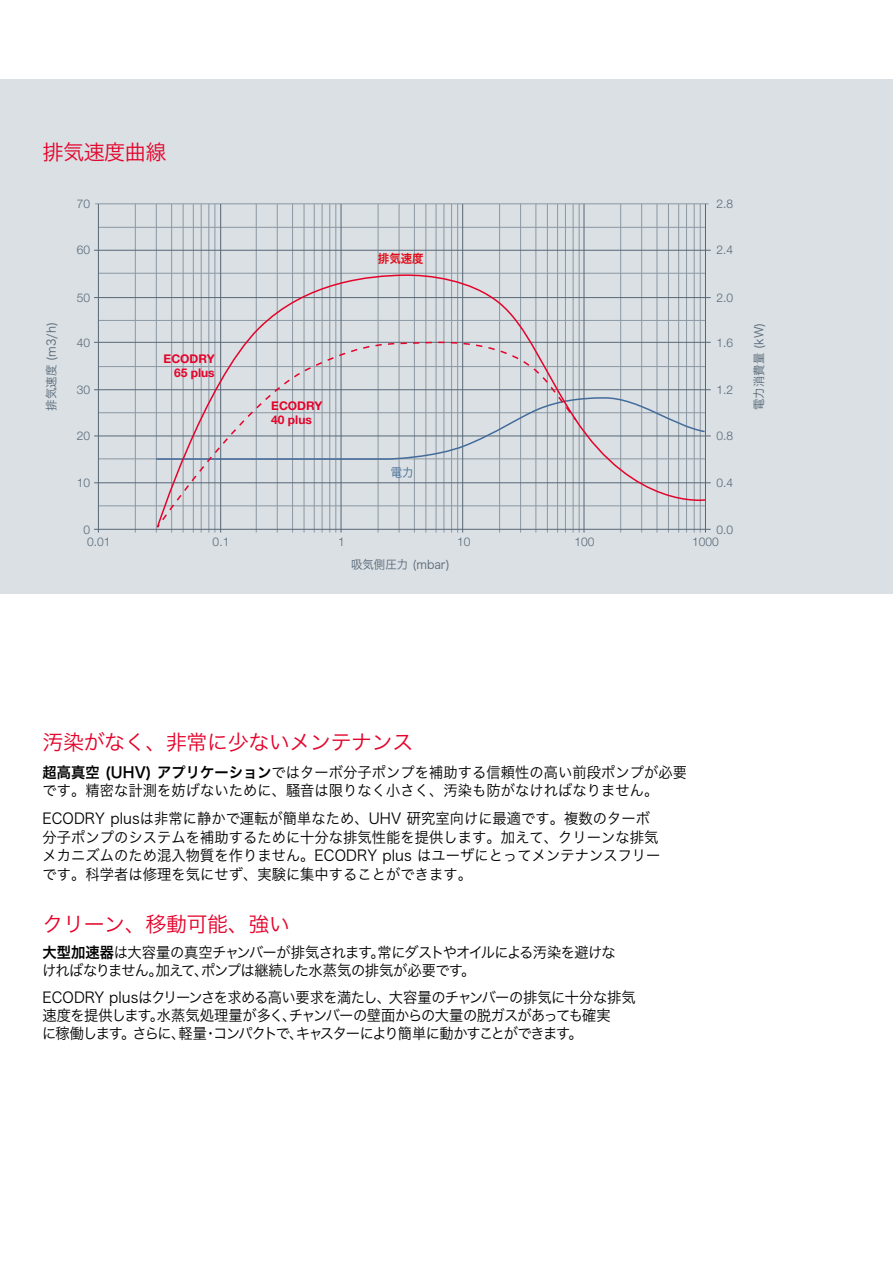
<style>
.page{position:relative;width:893px;height:1263px;background:#fff}
.page>*{position:absolute;margin:0;border:0;box-sizing:border-box;transform-origin:0 0}
.t1{font:21px "Hira Kaku Pro W3";letter-spacing:-.02em;color:#e4032b}
.t2{font:15px/18.8px "Hira Kaku Pro W3";letter-spacing:.005em;color:#000;scale:.95 1}
.t3{font:15px/18px "Hira Kaku Pro W3";letter-spacing:-.05em;color:#000;scale:.95 1}
.t4{font:300 12px "Helvetica Neue LT Std";color:#576777}
.t5{font:12px "Hira Kaku Pro W3";color:#576777;scale:.95 1}
.t6{font:700 12px/14.4px "Helvetica Neue LT Std";color:#e4032b}
.t7{font:12px "Hira Kaku Pro W6";color:#e30613;scale:.95 1}
.t8{font:12px "Hira Kaku Pro W3";color:#436b9b;scale:.95 1}
.s1{font-family:"Hira Kaku Pro W6"}
</style>
<div class="page">
<div style="left:0;top:79px;width:893px;height:515px;background:#dae0e3"></div>
<hr style="left:135px;top:204px;width:1px;height:328px;background:#576777">
<hr style="left:256px;top:204px;width:1px;height:328px;background:#576777">
<hr style="left:378px;top:204px;width:1px;height:328px;background:#576777">
<hr style="left:499px;top:204px;width:1px;height:328px;background:#576777">
<hr style="left:620px;top:204px;width:1px;height:328px;background:#576777">
<hr style="left:95px;top:204px;width:613px;height:1px;background:#576777">
<hr style="left:98px;top:227px;width:608px;height:1px;background:#576777">
<hr style="left:98px;top:273px;width:608px;height:1px;background:#576777">
<hr style="left:98px;top:320px;width:608px;height:1px;background:#576777">
<hr style="left:98px;top:366px;width:608px;height:1px;background:#576777">
<hr style="left:98px;top:412px;width:608px;height:1px;background:#576777">
<hr style="left:98px;top:459px;width:608px;height:1px;background:#576777">
<hr style="left:98px;top:506px;width:608px;height:1px;background:#576777">
<hr style="left:156px;top:204px;width:1px;height:328px;background:#576777">
<hr style="left:277px;top:204px;width:1px;height:328px;background:#576777">
<hr style="left:399px;top:204px;width:1px;height:328px;background:#576777">
<hr style="left:520px;top:204px;width:1px;height:328px;background:#576777">
<hr style="left:641px;top:204px;width:1px;height:328px;background:#576777">
<hr style="left:171px;top:204px;width:1px;height:328px;background:#576777">
<hr style="left:292px;top:204px;width:1px;height:328px;background:#576777">
<hr style="left:414px;top:204px;width:1px;height:328px;background:#576777">
<hr style="left:536px;top:204px;width:1px;height:328px;background:#576777">
<hr style="left:657px;top:204px;width:1px;height:328px;background:#576777">
<hr style="left:183px;top:204px;width:1px;height:328px;background:#576777">
<hr style="left:304px;top:204px;width:1px;height:328px;background:#576777">
<hr style="left:426px;top:204px;width:1px;height:328px;background:#576777">
<hr style="left:547px;top:204px;width:1px;height:328px;background:#576777">
<hr style="left:668px;top:204px;width:1px;height:328px;background:#576777">
<hr style="left:193px;top:204px;width:1px;height:328px;background:#576777">
<hr style="left:314px;top:204px;width:1px;height:328px;background:#576777">
<hr style="left:436px;top:204px;width:1px;height:328px;background:#576777">
<hr style="left:557px;top:204px;width:1px;height:328px;background:#576777">
<hr style="left:678px;top:204px;width:1px;height:328px;background:#576777">
<hr style="left:201px;top:204px;width:1px;height:328px;background:#576777">
<hr style="left:322px;top:204px;width:1px;height:328px;background:#576777">
<hr style="left:444px;top:204px;width:1px;height:328px;background:#576777">
<hr style="left:565px;top:204px;width:1px;height:328px;background:#576777">
<hr style="left:686px;top:204px;width:1px;height:328px;background:#576777">
<hr style="left:209px;top:204px;width:1px;height:328px;background:#576777">
<hr style="left:329px;top:204px;width:1px;height:328px;background:#576777">
<hr style="left:451px;top:204px;width:1px;height:328px;background:#576777">
<hr style="left:573px;top:204px;width:1px;height:328px;background:#576777">
<hr style="left:694px;top:204px;width:1px;height:328px;background:#576777">
<hr style="left:215px;top:204px;width:1px;height:328px;background:#576777">
<hr style="left:336px;top:204px;width:1px;height:328px;background:#576777">
<hr style="left:457px;top:204px;width:1px;height:328px;background:#576777">
<hr style="left:579px;top:204px;width:1px;height:328px;background:#576777">
<hr style="left:700px;top:204px;width:1px;height:328px;background:#576777">
<hr style="left:98px;top:204px;width:1px;height:328px;background:#576777">
<hr style="left:220px;top:204px;width:1px;height:328px;background:#576777">
<hr style="left:341px;top:204px;width:1px;height:328px;background:#576777">
<hr style="left:462px;top:204px;width:1px;height:328px;background:#576777">
<hr style="left:584px;top:204px;width:1px;height:328px;background:#576777">
<hr style="left:705px;top:204px;width:1px;height:328px;background:#576777">
<hr style="left:94px;top:250px;width:617px;height:1px;background:#576777">
<hr style="left:94px;top:297px;width:617px;height:1px;background:#576777">
<hr style="left:94px;top:342px;width:617px;height:1px;background:#576777">
<hr style="left:94px;top:389px;width:617px;height:1px;background:#576777">
<hr style="left:94px;top:436px;width:617px;height:1px;background:#576777">
<hr style="left:94px;top:482px;width:617px;height:1px;background:#576777">
<hr style="left:94px;top:529px;width:617px;height:1px;background:#576777">
<svg style="left:156px;top:273px;width:551px;height:256px"></svg>
<svg style="left:155px;top:341px;width:551px;height:181px"></svg>
<svg style="left:156px;top:341px;width:422px;height:188px"></svg>
<h1 class="t1" style="left:43px;top:134px;width:125px">排気速度曲線</h1>
<p class="t5" style="left:41px;top:411px;width:95px;rotate:-90deg">排気速度 (m3/h)</p>
<p class="t4" style="left:77px;top:197px;width:15px">70</p>
<p class="t4" style="left:717px;top:197px;width:18px">2.8</p>
<p class="t4" style="left:77px;top:243px;width:15px">60</p>
<p class="t4" style="left:717px;top:243px;width:18px">2.4</p>
<p class="t4" style="left:77px;top:290px;width:15px">50</p>
<p class="t4" style="left:717px;top:290px;width:18px">2.0</p>
<p class="t4" style="left:77px;top:335px;width:15px">40</p>
<p class="t4" style="left:717px;top:335px;width:18px">1.6</p>
<p class="t4" style="left:77px;top:382px;width:15px">30</p>
<p class="t4" style="left:717px;top:382px;width:18px">1.2</p>
<p class="t4" style="left:77px;top:429px;width:15px">20</p>
<p class="t4" style="left:717px;top:429px;width:18px">0.8</p>
<p class="t4" style="left:77px;top:475px;width:15px">10</p>
<p class="t4" style="left:717px;top:475px;width:18px">0.4</p>
<p class="t4" style="left:84px;top:522px;width:8px">0</p>
<p class="t4" style="left:717px;top:522px;width:18px">0.0</p>
<p class="t4" style="left:87px;top:534px;width:25px">0.01</p>
<p class="t4" style="left:213px;top:534px;width:18px">0.1</p>
<p class="t4" style="left:338px;top:534px;width:8px">1</p>
<p class="t4" style="left:457px;top:534px;width:15px">10</p>
<p class="t4" style="left:575px;top:534px;width:22px">100</p>
<p class="t4" style="left:692px;top:534px;width:28px">1000</p>
<p class="t7" style="left:378px;top:248px;width:49px">排気速度</p>
<p class="t6" style="left:164px;top:351px;width:53px;text-align:right">ECODRY<br>65 plus</p>
<p class="t6" style="left:271px;top:398px;width:53px">ECODRY<br>40 plus</p>
<p class="t8" style="left:391px;top:462px;width:26px">電力</p>
<p class="t5" style="left:351px;top:554px;width:105px">吸気側圧力 (mbar)</p>
<p class="t5" style="left:748px;top:410px;width:93px;rotate:-90deg">電力消費量 (kW)</p>
<h1 class="t1" style="left:43px;top:724px;width:372px">汚染がなく、非常に少ないメンテナンス</h1>
<p class="t2" style="left:43px;top:762px;width:680px"><span class="s1">超高真空 (UHV) アプリケーション</span>ではターボ分子ポンプを補助する信頼性の高い前段ポンプが必要です。精密な計測を妨げないために、騒音は限りなく小さく、汚染も防がなければなりません。</p>
<p class="t2" style="left:43px;top:808px;width:652px">ECODRY plusは非常に静かで運転が簡単なため、UHV 研究室向けに最適です。複数のターボ分子ポンプのシステムを補助するために十分な排気性能を提供します。加えて、クリーンな排気メカニズムのため混入物質を作りません。ECODRY plus はユーザにとってメンテナンスフリーです。科学者は修理を気にせず、実験に集中することができます。</p>
<h1 class="t1" style="left:43px;top:905px;width:249px">クリーン、移動可能、強い</h1>
<p class="t3" style="left:42px;top:942px;width:605px"><span class="s1">大型加速器</span>は大容量の真空チャンバーが排気されます。常にダストやオイルによる汚染を避けなければなりません。加えて、ポンプは継続した水蒸気の排気が必要です。</p>
<p class="t3" style="left:42px;top:987px;width:626px">ECODRY plusはクリーンさを求める高い要求を満たし、大容量のチャンバーの排気に十分な排気速度を提供します。水蒸気処理量が多く、チャンバーの壁面からの大量の脱ガスがあっても確実<br>に稼働します。さらに、軽量・コンパクトで、キャスターにより簡単に動かすことができます。</p>
</div>
